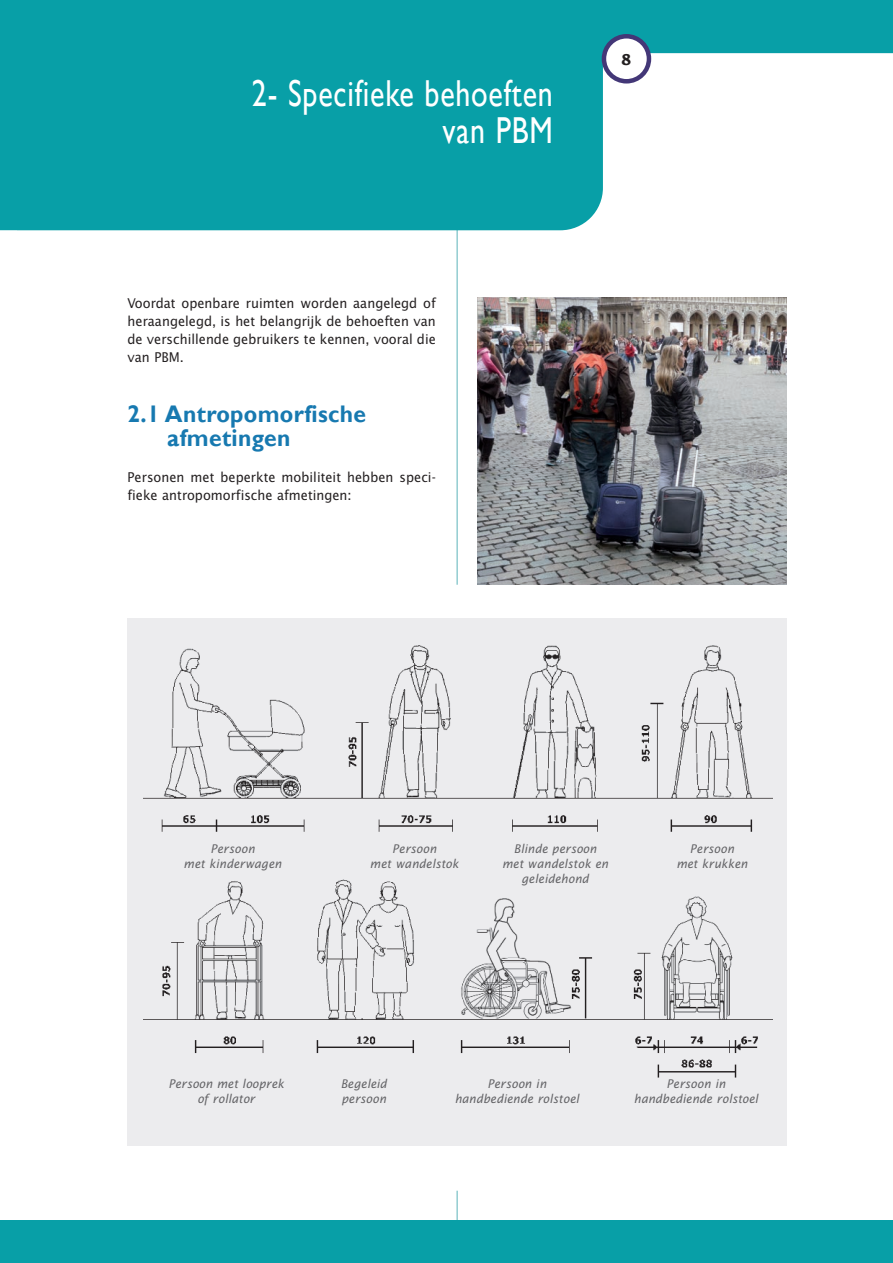
<style>
.page{position:relative;width:893px;height:1263px;background:#fff}
.page>*{position:absolute;margin:0;border:0;box-sizing:border-box;transform-origin:0 0}
.tête_de_chapître{font:37.5px/37.5px "Gill Sans";letter-spacing:.025em;color:#fff;text-align:right;scale:.8 1}
.titre_2{font:700 24px/24px "Gill Sans";letter-spacing:.015em;color:#1779b0;scale:.95 1}
.t1{font:700 15px "Lucida Sans";color:#231f20}
.body{font:13.5px/18px "Lucida Sans";color:#231f20;text-align:justify;scale:.95 1}
.légende_illustration{font:italic 12px/15px "Lucida Sans";letter-spacing:.01em;color:#636366;text-align:center;scale:.95 1}
</style>
<div class="page">
<hr style="left:457px;top:164px;width:1px;height:421px;background:#63b6bc">
<svg style="left:0;top:0;width:892px;height:230px;fill:#089fa7"></svg>
<hr style="left:457px;top:1191px;width:1px;height:72px;background:#63b6bc">
<svg style="left:892px;top:0;width:1px;height:54px"></svg>
<div style="left:0;top:1220px;width:893px;height:43px;background:#089fa7"></div>
<div style="left:604px;top:36px;width:45px;height:45px;background:#fff;border-radius:50%"></div>
<div style="left:602px;top:34px;width:49px;height:50px;border:4px solid #433777;border-radius:50%"></div>
<img style="left:478px;top:298px;width:308px;height:287px">
<div style="left:128px;top:618px;width:659px;height:528px;background:#ececee"></div>
<img style="left:143px;top:645px;width:629px;height:433px">
<p class="tête_de_chapître" style="left:252px;top:75px;width:378px">2- Specifieke behoeften van PBM</p>
<p class="body" style="left:128px;top:294px;width:326px">Voordat openbare ruimten worden aangelegd of heraangelegd, is het belangrijk de behoeften van de verschillende gebruikers te kennen, vooral die van PBM.</p>
<p class="titre_2" style="left:167px;top:403px;width:211px;text-indent:-40px">2.1 Antropomorfische afmetingen</p>
<p class="body" style="left:128px;top:468px;width:326px">Personen met beperkte mobiliteit hebben speci&shy;fieke antropomorfische afmetingen:</p>
<p class="t1" style="left:621px;top:50px;width:12px">8</p>
<p class="légende_illustration" style="left:184px;top:841px;width:105px">Persoon<br>met kinderwagen</p>
<p class="légende_illustration" style="left:370px;top:841px;width:95px">Persoon<br>met wandelstok</p>
<p class="légende_illustration" style="left:502px;top:841px;width:113px">Blinde persoon met wandelstok en geleidehond</p>
<p class="légende_illustration" style="left:676px;top:841px;width:77px">Persoon<br>met krukken</p>
<p class="légende_illustration" style="left:168px;top:1076px;width:123px">Persoon met looprek of rollator</p>
<p class="légende_illustration" style="left:341px;top:1076px;width:50px;text-align:left">Begeleid persoon</p>
<p class="légende_illustration" style="left:455px;top:1076px;width:132px">Persoon in handbediende rolstoel</p>
<p class="légende_illustration" style="left:634px;top:1076px;width:132px">Persoon in handbediende rolstoel</p>
</div>
